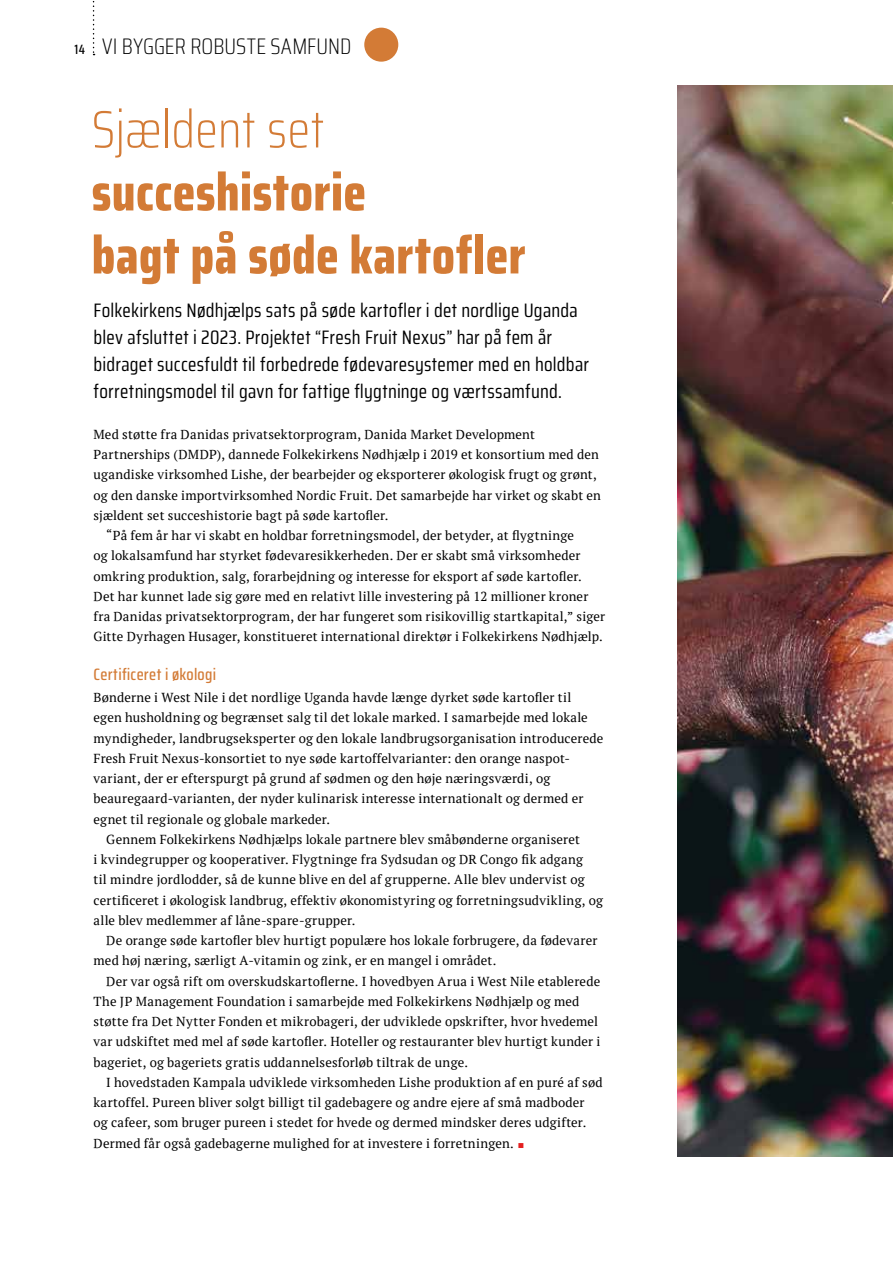
<style>
.page{position:relative;width:893px;height:1263px;background:#fff}
.page>*{position:absolute;margin:0;border:0;box-sizing:border-box;transform-origin:0 0}
.t1{font:800 52.5px/63px "Saira Condensed";letter-spacing:.01em;color:#d37b36}
.t2{font:200 52.5px "Saira Condensed";letter-spacing:.005em;color:#d37b36}
.t3{font:200 22.5px "Saira Condensed";letter-spacing:.005em;color:#000}
.t4{font:19.5px/27px "Saira Condensed";letter-spacing:.015em;color:#000}
.t5{font:500 16.5px "Saira Condensed";letter-spacing:.02em;color:#d37b36}
.t6{font:13.05px "PT Serif";letter-spacing:.015em;color:#000}
.s1{font-weight:500;font-size:13.5px}
.s2{font-family:"Real Text OT";font-weight:300;color:#e41f1f}
</style>
<div class="page">
<svg style="left:93px;top:1px;width:2px;height:54px"></svg>
<img style="left:677px;top:85px;width:216px;height:1072px">
<div style="left:364px;top:28px;width:34px;height:34px;background:#d37b36;border-radius:50%"></div>
<h2 class="t3" style="left:75px;top:30px;width:278px"><span class="s1">14</span> VI BYGGER ROBUSTE SAMFUND</h2>
<h1 class="t2" style="left:92px;top:91px;width:234px">Sjældent set</h1>
<h1 class="t1" style="left:92px;top:160px;width:435px">succeshistorie<br>bagt på søde kartofler</h1>
<p class="t4" style="left:94px;top:297px;width:497px">Folkekirkens Nødhjælps sats på søde kartofler i det nordlige Uganda blev afsluttet i 2023. Projektet “Fresh Fruit Nexus” har på fem år bidraget succesfuldt til forbedrede fødevaresystemer med en holdbar forretningsmodel til gavn for fattige flygtninge og værtssamfund.</p>
<p class="t6" style="left:94px;top:426px;width:443px">Med støtte fra Danidas privatsektorprogram, Danida Market Development</p>
<p class="t6" style="left:94px;top:446px;width:507px">Partnerships (DMDP), dannede Folkekirkens Nødhjælp i 2019 et konsortium med den</p>
<p class="t6" style="left:94px;top:466px;width:505px">ugandiske virksomhed Lishe, der bearbejder og eksporterer økologisk frugt og grønt,</p>
<p class="t6" style="left:94px;top:486px;width:509px">og den danske importvirksomhed Nordic Fruit. Det samarbejde har virket og skabt en</p>
<p class="t6" style="left:94px;top:507px;width:296px">sjældent set succeshistorie bagt på søde kartofler.</p>
<p class="t6" style="left:106px;top:527px;width:469px">“På fem år har vi skabt en holdbar forretningsmodel, der betyder, at flygtninge</p>
<p class="t6" style="left:94px;top:547px;width:489px">og lokalsamfund har styrket fødevaresikkerheden. Der er skabt små virksomheder</p>
<p class="t6" style="left:94px;top:567px;width:490px">omkring produktion, salg, forarbejdning og interesse for eksport af søde kartofler.</p>
<p class="t6" style="left:94px;top:588px;width:496px">Det har kunnet lade sig gøre med en relativt lille investering på 12 millioner kroner</p>
<p class="t6" style="left:94px;top:608px;width:513px">fra Danidas privatsektorprogram, der har fungeret som risikovillig startkapital,” siger</p>
<p class="t6" style="left:94px;top:628px;width:511px">Gitte Dyrhagen Husager, konstitueret international direktør i Folkekirkens Nødhjælp.</p>
<p class="t5" style="left:94px;top:662px;width:124px">Certificeret i økologi</p>
<p class="t6" style="left:94px;top:689px;width:479px">Bønderne i West Nile i det nordlige Uganda havde længe dyrket søde kartofler til</p>
<p class="t6" style="left:94px;top:709px;width:496px">egen husholdning og begrænset salg til det lokale marked. I samarbejde med lokale</p>
<p class="t6" style="left:94px;top:729px;width:511px">myndigheder, landbrugseksperter og den lokale landbrugsorganisation introducerede</p>
<p class="t6" style="left:94px;top:750px;width:478px">Fresh Fruit Nexus-konsortiet to nye søde kartoffelvarianter: den orange naspot-</p>
<p class="t6" style="left:94px;top:770px;width:458px">variant, der er efterspurgt på grund af sødmen og den høje næringsværdi, og</p>
<p class="t6" style="left:94px;top:790px;width:491px">beauregaard-varianten, der nyder kulinarisk interesse internationalt og dermed er</p>
<p class="t6" style="left:94px;top:810px;width:238px">egnet til regionale og globale markeder.</p>
<p class="t6" style="left:106px;top:831px;width:475px">Gennem Folkekirkens Nødhjælps lokale partnere blev småbønderne organiseret</p>
<p class="t6" style="left:94px;top:851px;width:491px">i kvindegrupper og kooperativer. Flygtninge fra Sydsudan og DR Congo fik adgang</p>
<p class="t6" style="left:94px;top:871px;width:493px">til mindre jordlodder, så de kunne blive en del af grupperne. Alle blev undervist og</p>
<p class="t6" style="left:94px;top:891px;width:511px">certificeret i økologisk landbrug, effektiv økonomistyring og forretningsudvikling, og</p>
<p class="t6" style="left:94px;top:912px;width:263px">alle blev medlemmer af låne-spare-grupper.</p>
<p class="t6" style="left:106px;top:932px;width:493px">De orange søde kartofler blev hurtigt populære hos lokale forbrugere, da fødevarer</p>
<p class="t6" style="left:94px;top:952px;width:404px">med høj næring, særligt A-vitamin og zink, er en mangel i området.</p>
<p class="t6" style="left:106px;top:972px;width:495px">Der var også rift om overskudskartoflerne. I hovedbyen Arua i West Nile etablerede</p>
<p class="t6" style="left:94px;top:993px;width:487px">The JP Management Foundation i samarbejde med Folkekirkens Nødhjælp og med</p>
<p class="t6" style="left:94px;top:1013px;width:506px">støtte fra Det Nytter Fonden et mikrobageri, der udviklede opskrifter, hvor hvedemel</p>
<p class="t6" style="left:94px;top:1033px;width:508px">var udskiftet med mel af søde kartofler. Hoteller og restauranter blev hurtigt kunder i</p>
<p class="t6" style="left:94px;top:1053px;width:376px">bageriet, og bageriets gratis uddannelsesforløb tiltrak de unge.</p>
<p class="t6" style="left:106px;top:1074px;width:498px">I hovedstaden Kampala udviklede virksomheden Lishe produktion af en puré af sød</p>
<p class="t6" style="left:94px;top:1094px;width:492px">kartoffel. Pureen bliver solgt billigt til gadebagere og andre ejere af små madboder</p>
<p class="t6" style="left:94px;top:1114px;width:494px">og cafeer, som bruger pureen i stedet for hvede og dermed mindsker deres udgifter.</p>
<p class="t6" style="left:94px;top:1135px;width:433px">Dermed får også gadebagerne mulighed for at investere i forretningen. <span class="s2">■</span></p>
</div>
